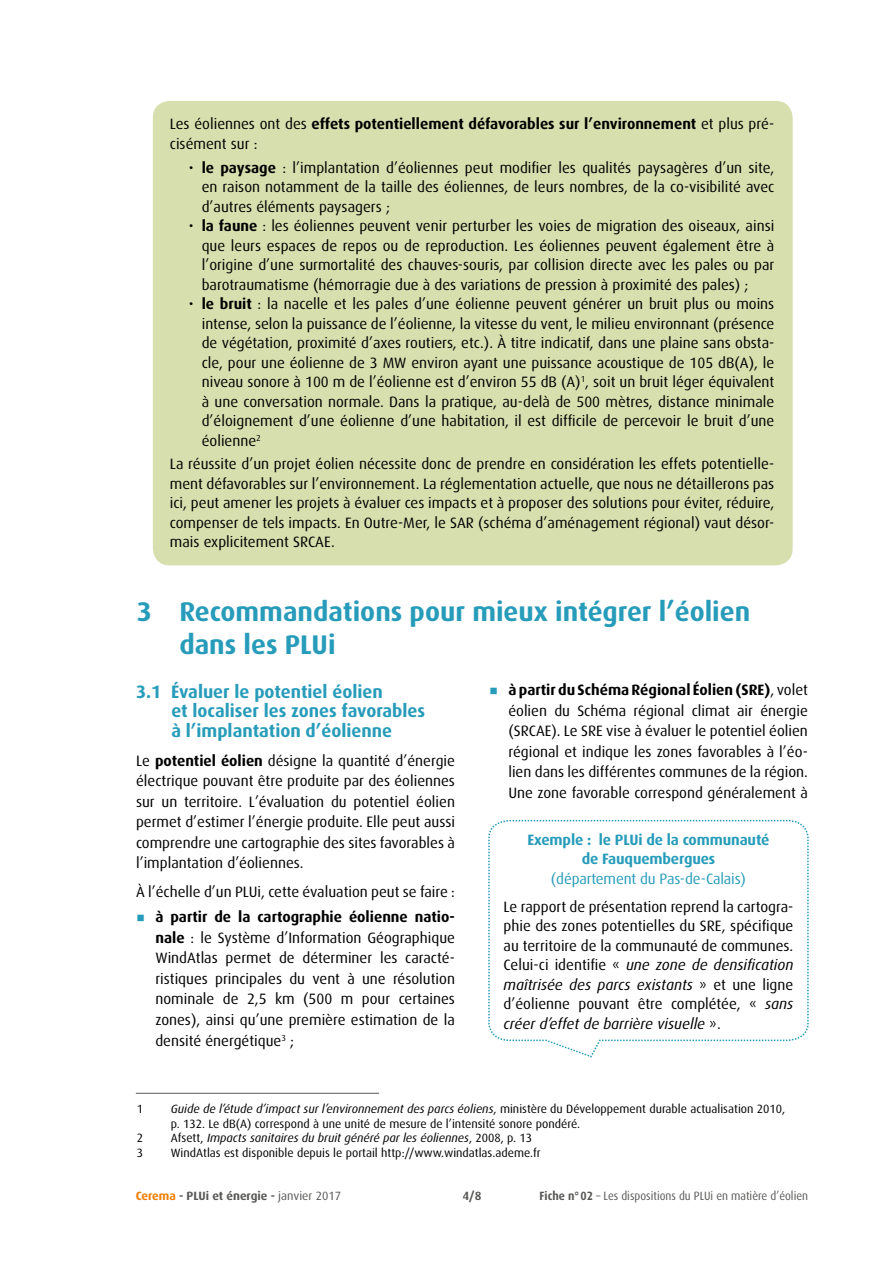
<style>
.page{position:relative;width:893px;height:1263px;background:#fff}
.page>*{position:absolute;margin:0;border:0;box-sizing:border-box;transform-origin:0 0}
.t1{font:700 27px/32.4px "Dax OT";color:#279cba}
.t2{font:700 18px/19.5px "Dax OT";color:#279cba}
.t3{font:15px/19.5px "Dax OT";color:#000;text-align:justify}
.t4{font:700 15px/19.5px "Dax OT";color:#000}
.t5{font:700 15px/19.5px "Dax OT";letter-spacing:-.01em;color:#279cba;text-align:center}
.t6{font:15px "Dax OT";letter-spacing:-.01em;color:#279cba}
.t7{font:12px/14.4px "Dax OT";color:#000}
.t8{font:italic 12px "Dax OT";color:#000}
.t9{font:12px "Dax OT";color:#575756;scale:.93 1}
.t10{font:700 12px "Dax OT";color:#575756}
.s1{font-weight:400}
.s2{font-weight:700}
.s3{font-style:italic}
.s4{font-style:normal}
.s5{color:#ef7d00}
</style>
<div class="page">
<div style="left:153px;top:101px;width:640px;height:464px;background:#d8dfae;border-radius:17px"></div>
<svg style="left:488px;top:819px;width:321px;height:239px"></svg>
<hr style="left:136px;top:1093px;width:243px;height:1px;background:#575756">
<p class="t4" style="left:170px;top:115px;width:606px"><span class="s1">Les éoliennes ont des</span> effets potentiellement défavorables sur l’environnement <span class="s1">et plus pré&shy;cisément sur :</span></p>
<p class="t3" style="left:202px;top:158px;width:574px;text-indent:-13px">• <span class="s2">le paysage</span> : l’implantation d’éoliennes peut modifier les qualités paysagères d’un site, en raison notamment de la taille des éoliennes, de leurs nombres, de la co-visibilité avec d’autres éléments paysagers ;</p>
<p class="t3" style="left:202px;top:216px;width:574px;text-indent:-13px">• <span class="s2">la faune</span> : les éoliennes peuvent venir perturber les voies de migration des oiseaux, ainsi que leurs espaces de repos ou de reproduction. Les éoliennes peuvent également être à l’origine d’une surmortalité des chauves-souris, par collision directe avec les pales ou par barotraumatisme (hémorragie due à des variations de pression à proximité des pales) ;</p>
<p class="t3" style="left:202px;top:294px;width:574px;text-indent:-13px">• <span class="s2">le bruit</span> : la nacelle et les pales d’une éolienne peuvent générer un bruit plus ou moins intense, selon la puissance de l’éolienne, la vitesse du vent, le milieu environnant (présence de végétation, proximité d’axes routiers, etc.). À titre indicatif, dans une plaine sans obsta&shy;cle, pour une éolienne de 3 MW environ ayant une puissance acoustique de 105 dB(A), le niveau sonore à 100 m de l’éolienne est d’environ 55 dB (A)<sup>1</sup>, soit un bruit léger équivalent à une conversation normale. Dans la pratique, au-delà de 500 mètres, distance minimale d’éloignement d’une éolienne d’une habitation, il est difficile de percevoir le bruit d’une éolienne<sup>2</sup></p>
<p class="t3" style="left:170px;top:455px;width:606px">La réussite d’un projet éolien nécessite donc de prendre en considération les effets potentielle&shy;ment défavorables sur l’environnement. La réglementation actuelle, que nous ne détaillerons pas ici, peut amener les projets à évaluer ces impacts et à proposer des solutions pour éviter, réduire, compenser de tels impacts. En Outre-Mer, le SAR (schéma d’aménagement régional) vaut désor&shy;mais explicitement SRCAE.</p>
<h1 class="t1" style="left:179px;top:596px;width:572px;text-indent:-43px">3 Recommandations pour mieux intégrer l’éolien dans les PLUi</h1>
<p class="t2" style="left:171px;top:682px;width:255px;text-indent:-35px">3.1 Évaluer le potentiel éolien<br>et localiser les zones favorables à l’implantation d’éolienne</p>
<p class="t3" style="left:136px;top:750px;width:320px;line-height:20.5px">Le <span class="s2">potentiel éolien</span> désigne la quantité d’énergie électrique pouvant être produite par des éoliennes sur un territoire. L’évaluation du potentiel éolien permet d’estimer l’énergie produite. Elle peut aussi comprendre une cartographie des sites favorables à l’implantation d’éoliennes.</p>
<p class="t3" style="left:136px;top:883px;width:320px">À l’échelle d’un PLUi, cette évaluation peut se faire :</p>
<p class="t3" style="left:155px;top:907px;width:301px;line-height:20.5px"><span class="s2">à partir de la cartographie éolienne natio&shy;nale</span> : le Système d’Information Géographique WindAtlas permet de déterminer les caracté&shy;ristiques principales du vent à une résolution nominale de 2,5 km (500 m pour certaines zones), ainsi qu’une première estimation de la densité énergétique<sup>3</sup> ;</p>
<p class="t3" style="left:508px;top:680px;width:301px;line-height:20.5px"><span class="s2">à partir du Schéma Régional Éolien (SRE)</span>, volet éolien du Schéma régional climat air énergie (SRCAE). Le SRE vise à évaluer le potentiel éolien régional et indique les zones favorables à l’éo&shy;lien dans les différentes communes de la région.<br>Une zone favorable correspond généralement à</p>
<p class="t5" style="left:527px;top:830px;width:243px">Exemple : le PLUi de la communauté de Fauquembergues</p>
<p class="t6" style="left:551px;top:870px;width:197px">(département du Pas-de-Calais)</p>
<p class="t3" style="left:504px;top:897px;width:291px">Le rapport de présentation reprend la cartogra&shy;phie des zones potentielles du SRE, spécifique au territoire de la communauté de communes.<br>Celui-ci identifie « <span class="s3">une zone de densification maîtrisée des parcs existants</span> » et une ligne d’éolienne pouvant être complétée, « <span class="s3">sans créer d’effet de barrière visuelle</span> ».</p>
<p class="t7" style="left:137px;top:1102px;width:8px">1</p>
<p class="t7" style="left:171px;top:1102px;width:616px"><span class="s3">Guide de l’étude d’impact sur l’environnement des parcs éoliens</span>, ministère du Développement durable actualisation 2010, p. 132. Le dB(A) correspond à une unité de mesure de l’intensité sonore pondéré.</p>
<p class="t7" style="left:137px;top:1131px;width:8px">2</p>
<p class="t8" style="left:171px;top:1131px;width:363px"><span class="s4">Afsett,</span> Impacts sanitaires du bruit généré par les éoliennes<span class="s4">, 2008, p. 13</span></p>
<p class="t7" style="left:137px;top:1145px;width:8px">3</p>
<p class="t7" style="left:171px;top:1145px;width:371px">WindAtlas est disponible depuis le portail http://www.windatlas.ademe.fr</p>
<p class="t10" style="left:136px;top:1189px;width:207px"><span class="s5">Cerema</span> - PLUi et énergie - <span class="s1">janvier 2017</span></p>
<p class="t10" style="left:462px;top:1189px;width:21px">4/8</p>
<p class="t9" style="left:540px;top:1189px;width:290px"><span class="s2">Fiche n°02</span> – Les dispositions du PLUi en matière d’éolien</p>
</div>
